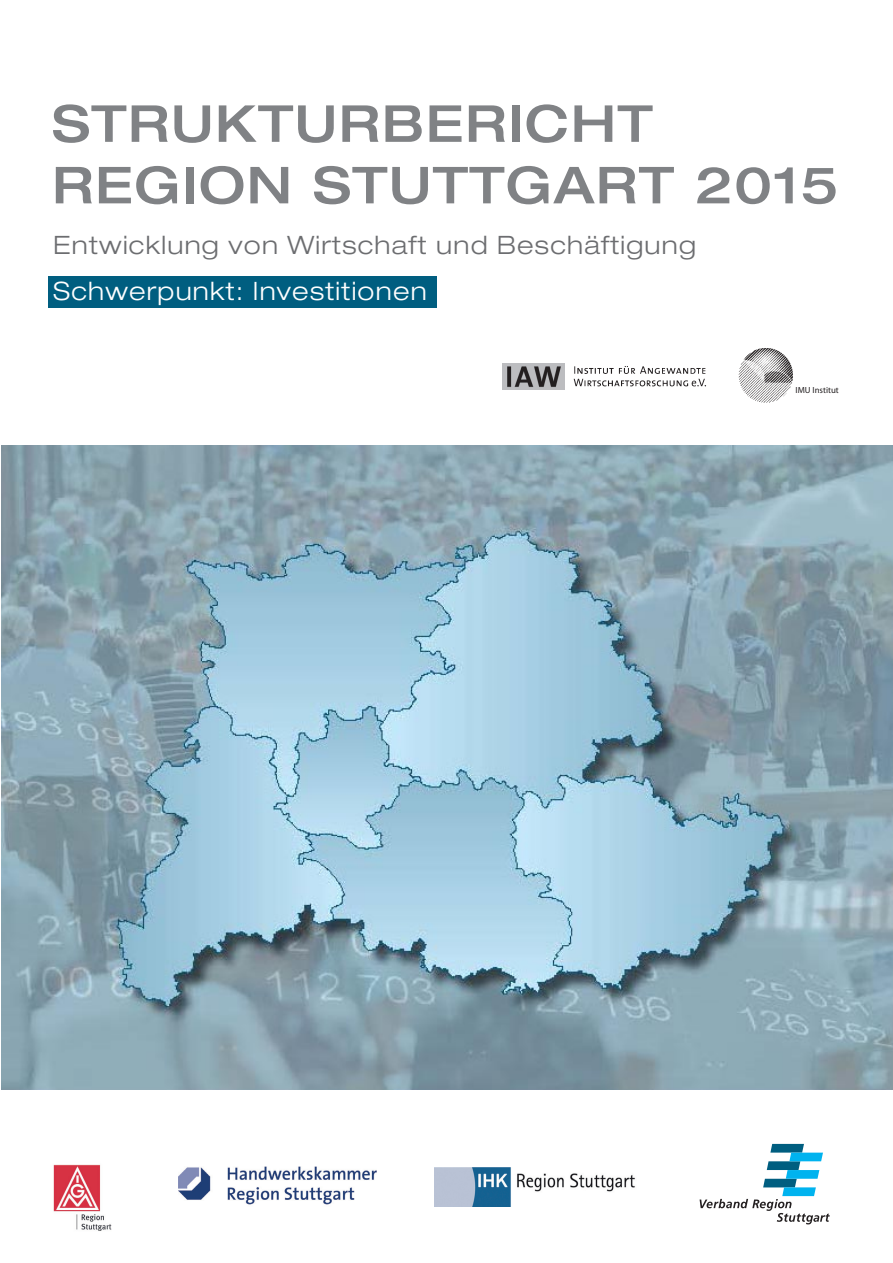
<style>
.page{position:relative;width:893px;height:1263px;background:#fff}
.page>*{position:absolute;margin:0;border:0;box-sizing:border-box;transform-origin:0 0}
.t1{font:500 expanded 51px/61.5px "Helvetica Neue";letter-spacing:.03em;color:#808285}
.t2{font:300 expanded 25.35px "Helvetica Neue";letter-spacing:.05em;color:#6c6d70}
.t3{font:300 expanded 25.35px "Helvetica Neue";letter-spacing:.05em;color:#fff}
.t4{font:8.85px "Myriad Pro";color:#231f20}
</style>
<div class="page">
<div style="left:49px;top:276px;width:388px;height:31px;background:#005e80"></div>
<svg style="left:700px;top:1144px;width:130px;height:80px"></svg>
<img style="left:53px;top:1164px;width:59px;height:67px">
<img style="left:434px;top:1167px;width:201px;height:39px">
<img style="left:179px;top:1166px;width:198px;height:39px">
<img style="left:573px;top:348px;width:220px;height:55px">
<img style="left:502px;top:363px;width:63px;height:27px">
<img style="left:1px;top:445px;width:892px;height:644px">
<h1 class="t1" style="left:52px;top:92px;width:788px">STRUKTURBERICHT<br>REGION STUTTGART 2015</h1>
<p class="t2" style="left:53px;top:229px;width:644px">Entwicklung von Wirtschaft und Beschäftigung</p>
<p class="t3" style="left:53px;top:276px;width:375px">Schwerpunkt: Investitionen</p>
<p class="t4" style="left:796px;top:385px;width:45px">IMU Institut</p>
</div>
